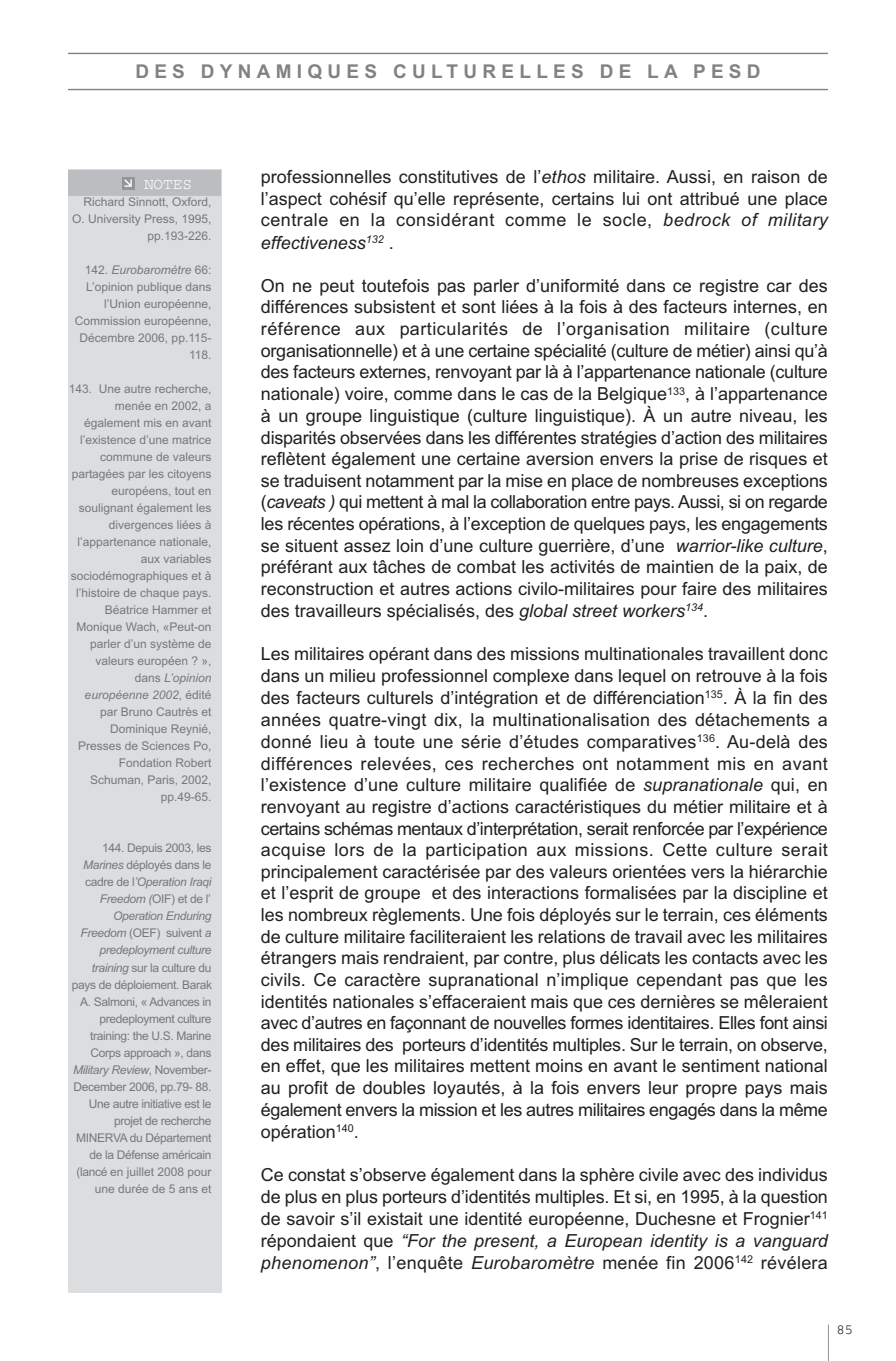
<style>
.page{position:relative;width:896px;height:1361px;background:#fff}
.page>*{position:absolute;margin:0;border:0;box-sizing:border-box;transform-origin:0 0}
.t1{font:700 19px "Arial";letter-spacing:.28em;color:#808285}
.t2{font:18px/21.6px "Arial";color:#231f20;text-align:justify}
.t3{font:16px "Courier";color:#fff}
.t4{font:14px "Courier";color:#231f20}
.t5{font:12px/17px "Arial";color:#76787b;text-align:right}
.t6{font:12px/17px "Arial";letter-spacing:-.03em;color:#76787b;text-align:right}
.s1{font-style:italic}
</style>
<div class="page">
<div style="left:68px;top:170px;width:153px;height:1123px;background:#dcdddf"></div>
<div style="left:68px;top:170px;width:153px;height:26px;background:#bcbdc0"></div>
<div style="left:122px;top:177px;width:12px;height:12px;background:#939598"></div>
<svg style="left:124px;top:179px;width:8px;height:8px"></svg>
<hr style="left:68px;top:89px;width:760px;height:1px;background:#808285">
<hr style="left:68px;top:53px;width:760px;height:1px;background:#808285">
<hr style="left:828px;top:1324px;width:1px;height:37px;background:#939598">
<p class="t1" style="left:135px;top:61px;width:627px">DES DYNAMIQUES CULTURELLES DE LA PESD</p>
<p class="t3" style="left:144px;top:179px;width:50px">NOTES</p>
<p class="t5" style="left:72px;top:194px;width:141px">Richard Sinnott, Oxford,<br>O. University Press, 1995, pp.193-226.</p>
<p class="t5" style="left:75px;top:262px;width:138px">142. <span class="s1">Eurobaromètre</span> 66:<br>L’opinion publique dans l’Union européenne,<br>Commission européenne,<br>Décembre 2006, pp.115-<br>118.</p>
<p class="t5" style="left:69px;top:381px;width:144px">143. Une autre recherche, menée en 2002, a également mis en avant l’existence d’une matrice commune de valeurs partagées par les citoyens européens, tout en soulignant également les divergences liées à l’appartenance nationale, aux variables sociodémographiques et à l’histoire de chaque pays.<br>Béatrice Hammer et<br>Monique Wach, «Peut-on parler d’un système de valeurs européen ? », dans <span class="s1">L’opinion européenne 2002</span>, édité par Bruno Cautrès et<br>Dominique Reynié,<br>Presses de Sciences Po,<br>Fondation Robert<br>Schuman, Paris, 2002, pp.49-65.</p>
<p class="t6" style="left:72px;top:840px;width:142px">144. Depuis 2003, les<br><span class="s1">Marines</span> déployés dans le cadre de l<span class="s1">’Operation Iraqi<br>Freedom (</span>OIF) et de l’<br><span class="s1">Operation Enduring<br>Freedom</span> (OEF) suivent <span class="s1">a predeployment culture training</span> sur la culture du pays de déploiement. Barak<br>A. Salmoni, « Advances in predeployment culture training: the U.S. Marine<br>Corps approach », dans<br><span class="s1">Military Review</span>, November-<br>December 2006, pp.79- 88.<br>Une autre initiative est le projet de recherche<br>MINERVA du Département de la Défense américain (lancé en juillet 2008 pour une durée de 5 ans et</p>
<p class="t2" style="left:261px;top:166px;width:568px">professionnelles constitutives de l’<span class="s1">ethos</span> militaire. Aussi, en raison de l’aspect cohésif qu’elle représente, certains lui ont attribué une place centrale en la considérant comme le socle, <span class="s1">bedrock of military effectiveness</span><sup>132</sup> .</p>
<p class="t2" style="left:261px;top:275px;width:568px">On ne peut toutefois pas parler d’uniformité dans ce registre car des différences subsistent et sont liées à la fois à des facteurs internes, en référence aux particularités de l’organisation militaire (culture organisationnelle) et à une certaine spécialité (culture de métier) ainsi qu’à des facteurs externes, renvoyant par là à l’appartenance nationale (culture nationale) voire, comme dans le cas de la Belgique<sup>133</sup>, à l’appartenance à un groupe linguistique (culture linguistique). À un autre niveau, les disparités observées dans les différentes stratégies d’action des militaires reflètent également une certaine aversion envers la prise de risques et se traduisent notamment par la mise en place de nombreuses exceptions (<span class="s1">caveats )</span> qui mettent à mal la collaboration entre pays. Aussi, si on regarde les récentes opérations, à l’exception de quelques pays, les engagements se situent assez loin d’une culture guerrière, d’une <span class="s1">warrior-like culture</span>, préférant aux tâches de combat les activités de maintien de la paix, de reconstruction et autres actions civilo-militaires pour faire des militaires des travailleurs spécialisés, des <span class="s1">global street workers</span><sup>134</sup>.</p>
<p class="t2" style="left:261px;top:643px;width:568px">Les militaires opérant dans des missions multinationales travaillent donc dans un milieu professionnel complexe dans lequel on retrouve à la fois des facteurs culturels d’intégration et de différenciation<sup>135</sup>. À la fin des années quatre-vingt dix, la multinationalisation des détachements a donné lieu à toute une série d’études comparatives<sup>136</sup>. Au-delà des différences relevées, ces recherches ont notamment mis en avant l’existence d’une culture militaire qualifiée de <span class="s1">supranationale</span> qui, en renvoyant au registre d’actions caractéristiques du métier militaire et à certains schémas mentaux d’interprétation, serait renforcée par l’expérience acquise lors de la participation aux missions. Cette culture serait principalement caractérisée par des valeurs orientées vers la hiérarchie et l’esprit de groupe et des interactions formalisées par la discipline et les nombreux règlements. Une fois déployés sur le terrain, ces éléments de culture militaire faciliteraient les relations de travail avec les militaires étrangers mais rendraient, par contre, plus délicats les contacts avec les civils. Ce caractère supranational n’implique cependant pas que les identités nationales s’effaceraient mais que ces dernières se mêleraient avec d’autres en façonnant de nouvelles formes identitaires. Elles font ainsi des militaires des porteurs d’identités multiples. Sur le terrain, on observe, en effet, que les militaires mettent moins en avant le sentiment national au profit de doubles loyautés, à la fois envers leur propre pays mais également envers la mission et les autres militaires engagés dans la même opération<sup>140</sup>.</p>
<p class="t2" style="left:261px;top:1164px;width:568px">Ce constat s’observe également dans la sphère civile avec des individus de plus en plus porteurs d’identités multiples. Et si, en 1995, à la question de savoir s’il existait une identité européenne, Duchesne et Frognier<sup>141 </sup>répondaient que <span class="s1">“For the present, a European identity is a vanguard phenomenon”</span>, l’enquête <span class="s1">Eurobaromètre</span> menée fin 2006<sup>142</sup> révélera</p>
<p class="t4" style="left:836px;top:1325px;width:18px">85</p>
</div>
